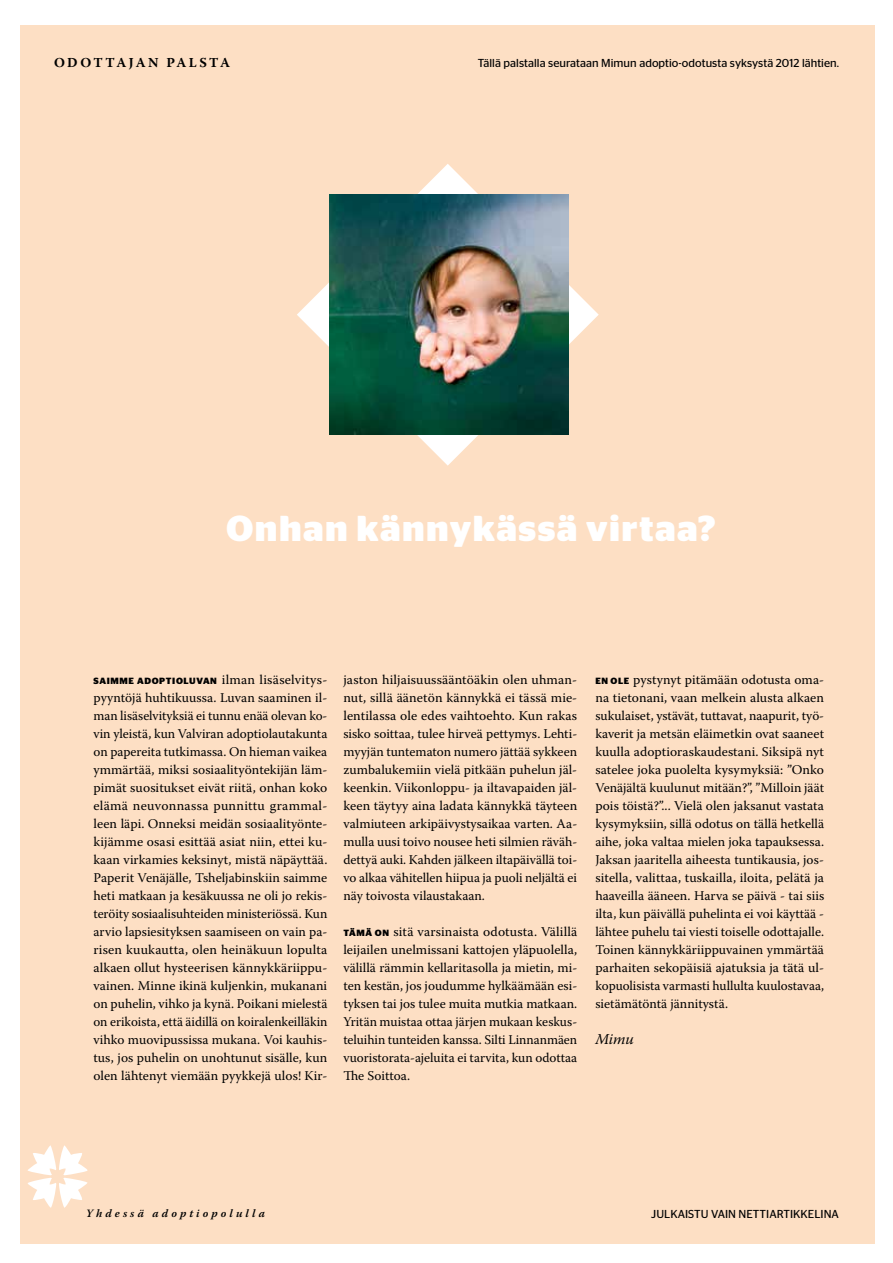
<style>
.page{position:relative;width:893px;height:1263px;background:#fff}
.page>*{position:absolute;margin:0;border:0;box-sizing:border-box;transform-origin:0 0}
.t1{font:700 36px "Stag Sans";letter-spacing:.04em;color:#fff}
.t2{font:italic 15px "Warnock Pro";color:#000}
.t3{font:700 13.65px "Warnock Pro";letter-spacing:.17em;color:#000}
.t4{font:13.35px/18px "Warnock Pro";color:#000;text-align:justify}
.t5{font:11.55px "Stag Sans";letter-spacing:.005em;color:#000}
.t6{font:italic 600 11.25px "Warnock Pro";letter-spacing:.27em;color:#000}
.t7{font:700 9px "Stag Sans";letter-spacing:.07em;color:#000}
.s1{font-family:"Warnock Pro";font-weight:400;font-size:13.35px}
.s2{font-family:"Stag Sans";font-weight:700;font-size:9px}
</style>
<div class="page">
<div style="left:21px;top:26px;width:854px;height:1218px;background:#fddfc4"></div>
<svg style="left:297px;top:164px;width:302px;height:302px"></svg>
<svg style="left:28px;top:1145px;width:59px;height:63px"></svg>
<img style="left:329px;top:195px;width:240px;height:239px">
<p class="t3" style="left:54px;top:55px;width:178px">ODOTTAJAN PALSTA</p>
<p class="t5" style="left:478px;top:56px;width:363px">Tällä palstalla seurataan Mimun adoptio-odotusta syksystä 2012 lähtien.</p>
<h1 class="t1" style="left:226px;top:507px;width:491px">ONHAN KÄNNYKÄSSÄ VIRTAA?</h1>
<p class="t7" style="left:94px;top:676px;width:235px">SAIMME ADOPTIOLUVAN <span class="s1">ilman lisäselvitys-</span></p>
<p class="t4" style="left:93px;top:688px;width:235px">pyyntöjä huhtikuussa. Luvan saaminen il&shy;man lisäselvityksiä ei tunnu enää olevan ko&shy;vin yleistä, kun Valviran adoptiolautakunta on papereita tutkimassa. On hieman vaikea ymmärtää, miksi sosiaalityöntekijän läm&shy;pimät suositukset eivät riitä, onhan koko elämä neuvonnassa punnittu grammal&shy;leen läpi. Onneksi meidän sosiaalityönte&shy;kijämme osasi esittää asiat niin, ettei ku&shy;kaan virkamies keksinyt, mistä näpäyttää.<br>Paperit Venäjälle, Tsheljabinskiin saimme heti matkaan ja kesäkuussa ne oli jo rekis&shy;teröity sosiaalisuhteiden ministeriössä. Kun arvio lapsiesityksen saamiseen on vain pa&shy;risen kuukautta, olen heinäkuun lopulta alkaen ollut hysteerisen kännykkäriippu&shy;vainen. Minne ikinä kuljenkin, mukanani on puhelin, vihko ja kynä. Poikani mielestä on erikoista, että äidillä on koiralenkeilläkin vihko muovipussissa mukana. Voi kauhis&shy;tus, jos puhelin on unohtunut sisälle, kun olen lähtenyt viemään pyykkejä ulos! Kir-</p>
<p class="t4" style="left:343px;top:670px;width:235px">jaston hiljaisuussääntöäkin olen uhman&shy;nut, sillä äänetön kännykkä ei tässä mie&shy;lentilassa ole edes vaihtoehto. Kun rakas sisko soittaa, tulee hirveä pettymys. Lehti&shy;myyjän tuntematon numero jättää sykkeen zumbalukemiin vielä pitkään puhelun jäl&shy;keenkin. Viikonloppu- ja iltavapaiden jäl&shy;keen täytyy aina ladata kännykkä täyteen valmiuteen arkipäivystysaikaa varten. Aa&shy;mulla uusi toivo nousee heti silmien räväh&shy;dettyä auki. Kahden jälkeen iltapäivällä toi&shy;vo alkaa vähitellen hiipua ja puoli neljältä ei näy toivosta vilaustakaan.</p>
<p class="t4" style="left:343px;top:922px;width:235px"><span class="s2">TÄMÄ ON</span> sitä varsinaista odotusta. Välillä leijailen unelmissani kattojen yläpuolella, välillä rämmin kellaritasolla ja mietin, mi&shy;ten kestän, jos joudumme hylkäämään esi&shy;tyksen tai jos tulee muita mutkia matkaan.<br>Yritän muistaa ottaa järjen mukaan keskus&shy;teluihin tunteiden kanssa. Silti Linnanmäen vuoristorata-ajeluita ei tarvita, kun odottaa The Soittoa.</p>
<p class="t4" style="left:595px;top:670px;width:230px"><span class="s2">EN OLE</span> pystynyt pitämään odotusta oma&shy;na tietonani, vaan melkein alusta alkaen sukulaiset, ystävät, tuttavat, naapurit, työ&shy;kaverit ja metsän eläimetkin ovat saaneet kuulla adoptioraskaudestani. Siksipä nyt satelee joka puolelta kysymyksiä: ”Onko Venäjältä kuulunut mitään?”, ”Milloin jäät pois töistä?”... Vielä olen jaksanut vastata kysymyksiin, sillä odotus on tällä hetkellä aihe, joka valtaa mielen joka tapauksessa.<br>Jaksan jaaritella aiheesta tuntikausia, jos&shy;sitella, valittaa, tuskailla, iloita, pelätä ja haaveilla ääneen. Harva se päivä - tai siis ilta, kun päivällä puhelinta ei voi käyttää - lähtee puhelu tai viesti toiselle odottajalle.<br>Toinen kännykkäriippuvainen ymmärtää parhaiten sekopäisiä ajatuksia ja tätä ul&shy;kopuolisista varmasti hullulta kuulostavaa, sietämätöntä jännitystä.</p>
<p class="t2" style="left:595px;top:1030px;width:40px">Mimu</p>
<p class="t6" style="left:86px;top:1207px;width:180px">Yhdessä adoptiopolulla</p>
<p class="t5" style="left:651px;top:1208px;width:189px">JULKAISTU VAIN NETTIARTIKKELINA</p>
</div>
